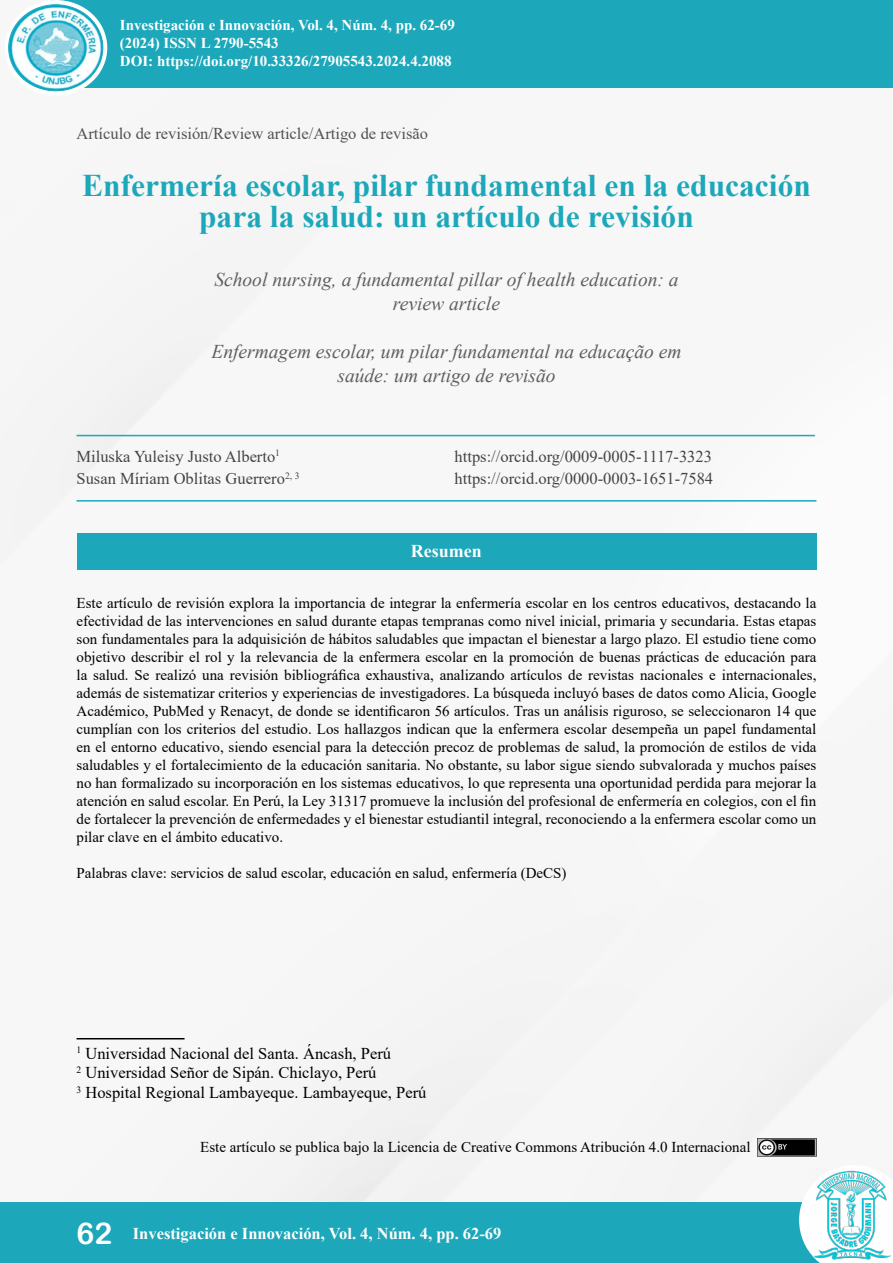
<style>
.page{position:relative;width:893px;height:1263px;background:#fff}
.page>*{position:absolute;margin:0;border:0;box-sizing:border-box;transform-origin:0 0}
.t1{font:700 31.5px/31.5px "Times New Roman";color:#1ca8ba;text-align:center}
.t2{font:italic 19.5px/24px "Times New Roman";color:#5f5e5e;text-align:center}
.t3{font:700 18px "Times New Roman";color:#fff}
.t4{font:16.5px "Times New Roman";color:#454444}
.t5{font:16.5px/19.8px "Times New Roman";color:#000}
.t6{font:700 16.5px "Times New Roman";color:#fff}
.t7{font:16.5px "Times New Roman";color:#525251}
.t8{font:15px/18px "Times New Roman";color:#000;text-align:justify}
.t9{font:700 15px/18px "Times New Roman";color:#fff}
.s1{font-family:"Arial Rounded MT Bold";font-weight:400;font-size:30px}
</style>
<div class="page">
<img style="left:0;top:220px;width:893px;height:982px">
<div style="left:0;top:1202px;width:870px;height:61px;background:#1ca8ba"></div>
<svg style="left:799px;top:1165px;width:94px;height:87px"></svg>
<div style="left:51px;top:0;width:842px;height:88px;background:#1ca8ba"></div>
<div style="left:5px;top:0;width:102px;height:96px;background:#fff;border-radius:50%"></div>
<img style="left:9px;top:5px;width:94px;height:86px">
<img style="left:809px;top:1168px;width:84px;height:95px">
<img style="left:891px;top:1169px;width:2px;height:94px">
<hr style="left:77px;top:435px;width:738px;height:1px;background:#1ca8ba">
<hr style="left:77px;top:1038px;width:108px;height:1px;background:#000">
<hr style="left:77px;top:500px;width:739px;height:2px;background:#1ca8ba">
<div style="left:77px;top:534px;width:739px;height:36px;background:#1ca8ba"></div>
<img style="left:758px;top:1139px;width:58px;height:18px">
<p class="t9" style="left:120px;top:16px;width:337px">Investigación e Innovación, Vol. 4, Núm. 4, pp. 62-69 (2024) ISSN L 2790-5543<br>DOI: https://doi.org/10.33326/27905543.2024.4.2088</p>
<p class="t6" style="left:120px;top:44px;width:261px">para la salud: un artículo de revisión</p>
<p class="t7" style="left:77px;top:122px;width:353px">Artículo de revisión/Review article/Artigo de revisão</p>
<h1 class="t1" style="left:82px;top:169px;width:730px">Enfermería escolar, pilar fundamental en la educación para la salud: un artículo de revisión</h1>
<h2 class="t2" style="left:214px;top:267px;width:466px">School nursing, a fundamental pillar of health education: a review article</h2>
<h2 class="t2" style="left:211px;top:339px;width:472px">Enfermagem escolar, um pilar fundamental na educação em saúde: um artigo de revisão</h2>
<p class="t4" style="left:77px;top:445px;width:205px">Miluska Yuleisy Justo Alberto<sup>1</sup></p>
<p class="t4" style="left:455px;top:445px;width:259px">https://orcid.org/0009-0005-1117-3323</p>
<p class="t4" style="left:77px;top:467px;width:224px">Susan Míriam Oblitas Guerrero<sup>2,</sup> <sup>3</sup></p>
<p class="t4" style="left:455px;top:467px;width:260px">https://orcid.org/0000-0003-1651-7584</p>
<p class="t3" style="left:411px;top:538px;width:72px">Resumen</p>
<p class="t8" style="left:77px;top:593px;width:741px">Este artículo de revisión explora la importancia de integrar la enfermería escolar en los centros educativos, destacando la efectividad de las intervenciones en salud durante etapas tempranas como nivel inicial, primaria y secundaria. Estas etapas son fundamentales para la adquisición de hábitos saludables que impactan el bienestar a largo plazo. El estudio tiene como objetivo describir el rol y la relevancia de la enfermera escolar en la promoción de buenas prácticas de educación para la salud. Se realizó una revisión bibliográfica exhaustiva, analizando artículos de revistas nacionales e internacionales, además de sistematizar criterios y experiencias de investigadores. La búsqueda incluyó bases de datos como Alicia, Google Académico, PubMed y Renacyt, de donde se identificaron 56 artículos. Tras un análisis riguroso, se seleccionaron 14 que cumplían con los criterios del estudio. Los hallazgos indican que la enfermera escolar desempeña un papel fundamental en el entorno educativo, siendo esencial para la detección precoz de problemas de salud, la promoción de estilos de vida saludables y el fortalecimiento de la educación sanitaria. No obstante, su labor sigue siendo subvalorada y muchos países no han formalizado su incorporación en los sistemas educativos, lo que representa una oportunidad perdida para mejorar la atención en salud escolar. En Perú, la Ley 31317 promueve la inclusión del profesional de enfermería en colegios, con el fin de fortalecer la prevención de enfermedades y el bienestar estudiantil integral, reconociendo a la enfermera escolar como un pilar clave en el ámbito educativo.</p>
<p class="t8" style="left:77px;top:863px;width:492px">Palabras clave: servicios de salud escolar, educación en salud, enfermería (DeCS)</p>
<p class="t5" style="left:77px;top:1042px;width:351px"><sup>1</sup> Universidad Nacional del Santa. Áncash, Perú<br><sup>2</sup> Universidad Señor de Sipán. Chiclayo, Perú<br><sup>3</sup> Hospital Regional Lambayeque. Lambayeque, Perú</p>
<p class="t8" style="left:200px;top:1137px;width:552px">Este artículo se publica bajo la Licencia de Creative Commons Atribución 4.0 Internacional</p>
<p class="t6" style="left:77px;top:1221px;width:426px"><span class="s1">62</span> Investigación e Innovación, Vol. 4, Núm. 4, pp. 62-69</p>
</div>
